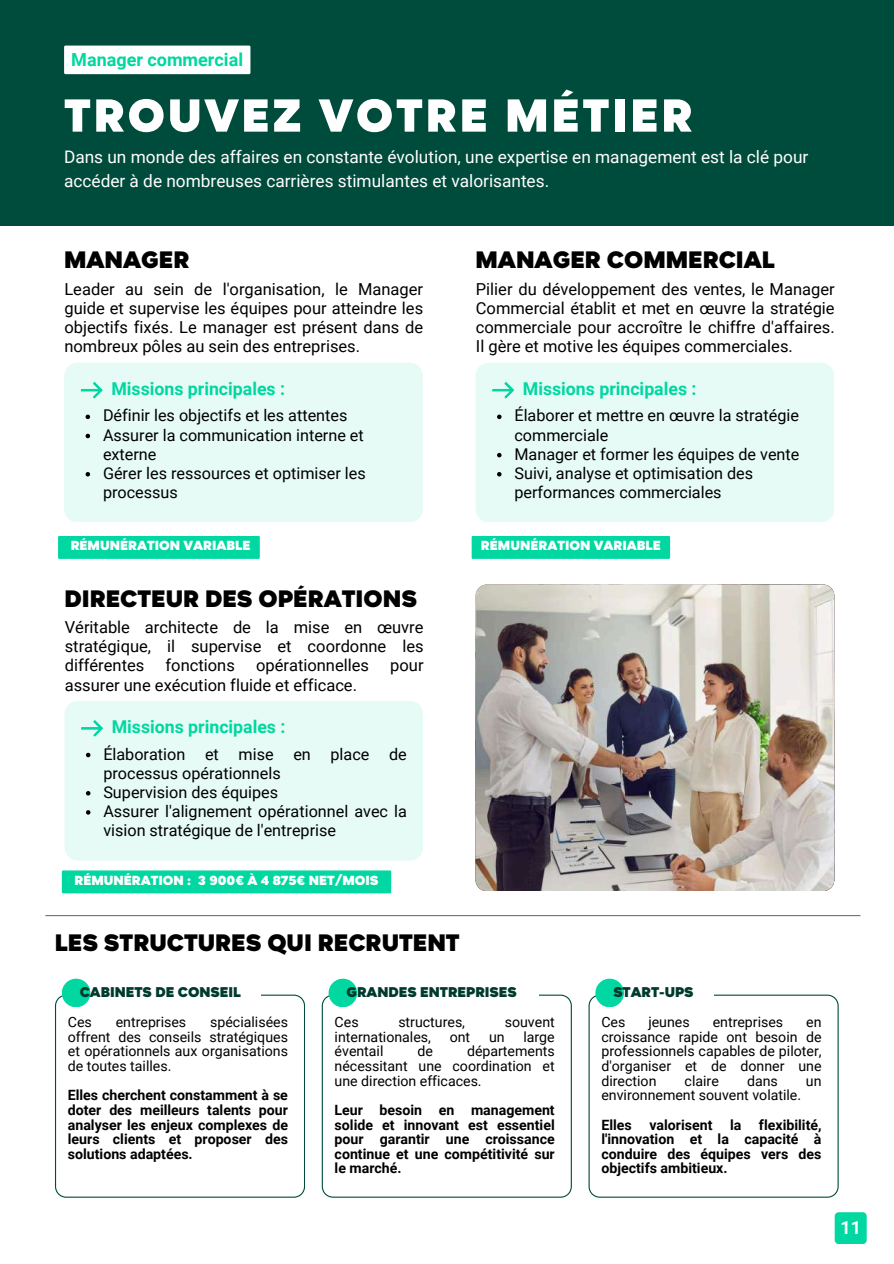
<style>
.page{position:relative;width:894px;height:1264px;background:#fff}
.page>*{position:absolute;margin:0;border:0;box-sizing:border-box;transform-origin:0 0}
.t1{font:900 52.5px "Magenos";letter-spacing:.055em;color:#fff}
.t2{font:900 27px "Magenos";color:#000}
.t3{font:700 18px "Roboto";color:#00d7a1}
.t4{font:700 18px "Roboto";color:#fff}
.t5{font:700 17.7px "Roboto";color:#00d7a1}
.t6{font:17.25px/23.7px "Roboto";color:#fff}
.t7{font:16.5px/19.2px "Roboto";color:#000;text-align:justify}
.t8{font:16.2px/19.2px "Roboto";color:#000}
.t9{font:900 16.05px "Magenos";color:#003a2e}
.t10{font:900 15px "Magenos";color:#fff}
.t11{font:14.1px/14.7px "Roboto";color:#000;text-align:justify}
.t12{font:700 14.1px/14.7px "Roboto";color:#000;text-align:justify}
</style>
<div class="page">
<div style="left:0;top:0;width:893px;height:225px;background:#004c3c"></div>
<div style="left:64px;top:362px;width:359px;height:160px;background:#e6fbf5;border-radius:13px"></div>
<hr style="left:45px;top:915px;width:815px;height:1px;background:#717171">
<div style="left:834px;top:1212px;width:32px;height:32px;background:#00d7a1;border-radius:4px"></div>
<svg style="left:55px;top:994px;width:250px;height:203px"></svg>
<div style="left:72px;top:983px;width:189px;height:19px;background:#fff"></div>
<div style="left:62px;top:978px;width:28px;height:29px;background:#00d7a1;border-radius:50%"></div>
<svg style="left:321px;top:994px;width:250px;height:203px"></svg>
<div style="left:339px;top:983px;width:199px;height:19px;background:#fff"></div>
<div style="left:328px;top:978px;width:29px;height:29px;background:#00d7a1;border-radius:50%"></div>
<svg style="left:588px;top:994px;width:250px;height:203px"></svg>
<div style="left:605px;top:983px;width:108px;height:19px;background:#fff"></div>
<div style="left:595px;top:978px;width:28px;height:29px;background:#00d7a1;border-radius:50%"></div>
<div style="left:475px;top:362px;width:359px;height:160px;background:#e6fbf5;border-radius:13px"></div>
<div style="left:64px;top:700px;width:359px;height:160px;background:#e6fbf5;border-radius:13px"></div>
<img style="left:475px;top:584px;width:359px;height:306px;border-radius:11px">
<svg style="left:86px;top:414px;width:4px;height:5px"></svg>
<svg style="left:86px;top:434px;width:4px;height:4px"></svg>
<svg style="left:86px;top:472px;width:4px;height:4px"></svg>
<div style="left:58px;top:536px;width:202px;height:23px;background:#00d7a1"></div>
<svg style="left:497px;top:414px;width:4px;height:5px"></svg>
<svg style="left:497px;top:453px;width:4px;height:4px"></svg>
<svg style="left:497px;top:472px;width:4px;height:4px"></svg>
<div style="left:471px;top:536px;width:199px;height:23px;background:#00d7a1"></div>
<svg style="left:86px;top:752px;width:4px;height:5px"></svg>
<svg style="left:86px;top:791px;width:4px;height:4px"></svg>
<svg style="left:86px;top:810px;width:4px;height:4px"></svg>
<div style="left:62px;top:870px;width:329px;height:23px;background:#00d7a1"></div>
<div style="left:64px;top:46px;width:186px;height:28px;background:#fff"></div>
<p class="t3" style="left:71px;top:49px;width:173px">Manager commercial</p>
<h1 class="t1" style="left:64px;top:88px;width:629px">TROUVEZ VOTRE MÉTIER</h1>
<p class="t6" style="left:64px;top:145px;width:745px">Dans un monde des affaires en constante évolution, une expertise en management est la clé pour accéder à de nombreuses carrières stimulantes et valorisantes.</p>
<h2 class="t2" style="left:64px;top:246px;width:127px">MANAGER</h2>
<p class="t7" style="left:64px;top:280px;width:360px">Leader au sein de l'organisation, le Manager guide et supervise les équipes pour atteindre les objectifs fixés. Le manager est présent dans de nombreux pôles au sein des entreprises.</p>
<p class="t5" style="left:111px;top:378px;width:175px">Missions principales :</p>
<p class="t8" style="left:103px;top:406px;width:264px">Définir les objectifs et les attentes<br>Assurer la communication interne et externe<br>Gérer les ressources et optimiser les processus</p>
<p class="t10" style="left:71px;top:537px;width:181px">RÉMUNÉRATION VARIABLE</p>
<h2 class="t2" style="left:64px;top:584px;width:354px">DIRECTEUR DES OPÉRATIONS</h2>
<p class="t7" style="left:65px;top:618px;width:360px">Véritable architecte de la mise en œuvre stratégique, il supervise et coordonne les différentes</p>
<p class="t7" style="left:165px;top:656px;width:71px">fonctions</p>
<p class="t7" style="left:256px;top:656px;width:114px">opérationnelles</p>
<p class="t7" style="left:390px;top:656px;width:35px">pour</p>
<p class="t7" style="left:65px;top:675px;width:293px">assurer une exécution fluide et efficace.</p>
<p class="t5" style="left:112px;top:716px;width:175px">Missions principales :</p>
<p class="t8" style="left:103px;top:744px;width:305px">Élaboration et mise en place de processus opérationnels<br>Supervision des équipes<br>Assurer l'alignement opérationnel avec la vision stratégique de l'entreprise</p>
<p class="t10" style="left:74px;top:872px;width:305px">RÉMUNÉRATION : 3 900€ À 4 875€ NET/MOIS</p>
<h2 class="t2" style="left:475px;top:246px;width:301px">MANAGER COMMERCIAL</h2>
<p class="t7" style="left:476px;top:280px;width:360px">Pilier du développement des ventes, le Manager Commercial établit et met en œuvre la stratégie commerciale pour accroître le chiffre d'affaires.<br>Il gère et motive les équipes commerciales.</p>
<p class="t5" style="left:522px;top:378px;width:175px">Missions principales :</p>
<p class="t8" style="left:514px;top:406px;width:286px">Élaborer et mettre en œuvre la stratégie commerciale<br>Manager et former les équipes de vente<br>Suivi, analyse et optimisation des performances commerciales</p>
<p class="t10" style="left:481px;top:537px;width:181px">RÉMUNÉRATION VARIABLE</p>
<h2 class="t2" style="left:55px;top:928px;width:406px">LES STRUCTURES QUI RECRUTENT</h2>
<p class="t9" style="left:80px;top:983px;width:163px">CABINETS DE CONSEIL</p>
<p class="t9" style="left:346px;top:983px;width:172px">GRANDES ENTREPRISES</p>
<p class="t9" style="left:613px;top:983px;width:82px">START-UPS</p>
<p class="t11" style="left:68px;top:1014px;width:221px;text-indent:142px">spécialisées offrent des conseils stratégiques et opérationnels aux organisations de toutes tailles.</p>
<p class="t12" style="left:68px;top:1088px;width:221px">Elles cherchent constamment à se doter des meilleurs talents pour analyser les enjeux complexes de leurs clients et proposer des solutions adaptées.</p>
<p class="t11" style="left:68px;top:1014px;width:26px">Ces</p>
<p class="t11" style="left:116px;top:1014px;width:72px">entreprises</p>
<p class="t11" style="left:334px;top:1014px;width:26px">Ces</p>
<p class="t11" style="left:398px;top:1014px;width:68px">structures,</p>
<p class="t11" style="left:504px;top:1014px;width:51px">souvent</p>
<p class="t11" style="left:334px;top:1029px;width:98px">internationales,</p>
<p class="t11" style="left:449px;top:1029px;width:22px">ont</p>
<p class="t11" style="left:489px;top:1029px;width:17px">un</p>
<p class="t11" style="left:523px;top:1029px;width:33px">large</p>
<p class="t11" style="left:334px;top:1044px;width:50px">éventail</p>
<p class="t11" style="left:417px;top:1044px;width:17px">de</p>
<p class="t11" style="left:334px;top:1044px;width:221px;text-indent:132px">départements nécessitant une coordination et une direction efficaces.</p>
<p class="t12" style="left:334px;top:1102px;width:221px">Leur besoin en management solide et innovant est essentiel pour garantir une croissance continue et une compétitivité sur le marché.</p>
<p class="t11" style="left:601px;top:1014px;width:26px">Ces</p>
<p class="t11" style="left:648px;top:1014px;width:43px">jeunes</p>
<p class="t11" style="left:712px;top:1014px;width:72px">entreprises</p>
<p class="t11" style="left:601px;top:1014px;width:221px;text-indent:205px">en croissance rapide ont besoin de professionnels capables de piloter, d'organiser et de donner une direction</p>
<p class="t11" style="left:684px;top:1073px;width:36px">claire</p>
<p class="t11" style="left:746px;top:1073px;width:32px">dans</p>
<p class="t11" style="left:805px;top:1073px;width:17px">un</p>
<p class="t11" style="left:601px;top:1088px;width:201px">environnement souvent volatile.</p>
<p class="t12" style="left:601px;top:1117px;width:221px">Elles valorisent la flexibilité, l'innovation et la capacité à conduire des équipes vers des objectifs ambitieux.</p>
<p class="t4" style="left:840px;top:1216px;width:22px">11</p>
</div>
